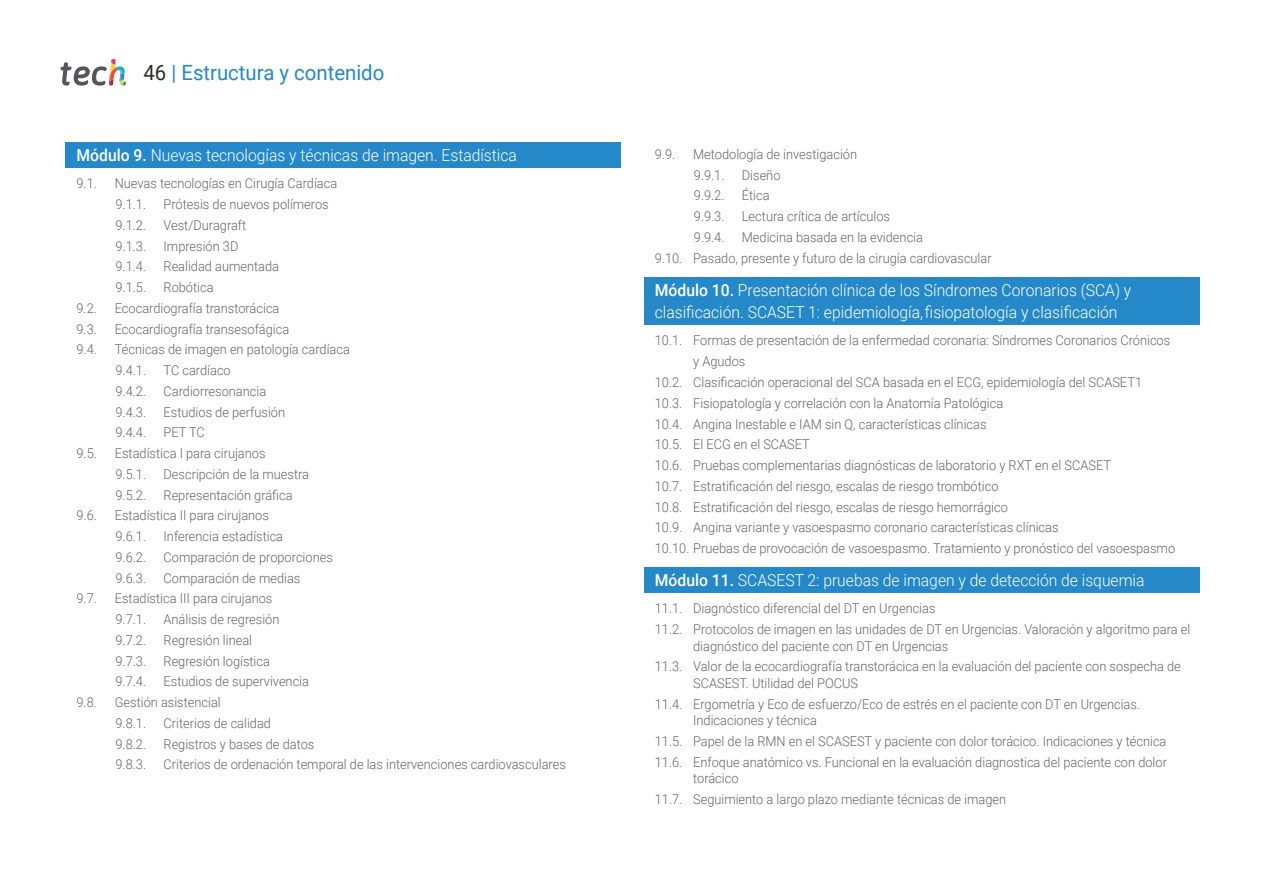
<style>
.page{position:relative;width:1263px;height:893px;background:#fff}
.page>*{position:absolute;margin:0;border:0;box-sizing:border-box;transform-origin:0 0}
.t1{font:21px "Roboto";color:#2488c9}
.t2{font:300 16.5px/22.5px "Roboto";color:#fff;scale:.95 1}
.t3{font:300 13.5px/20.7px "Roboto";color:#61646a;scale:.95 1}
.s1{color:#312e20}
.s2{font-weight:500}
</style>
<div class="page">
<svg style="left:61px;top:59px;width:65px;height:27px"></svg>
<div style="left:65px;top:142px;width:556px;height:25px;background:#2488c9"></div>
<div style="left:644px;top:277px;width:555px;height:48px;background:#2488c9"></div>
<div style="left:644px;top:567px;width:555px;height:25px;background:#2488c9"></div>
<h1 class="t1" style="left:144px;top:57px;width:242px"><span class="s1">46</span> | Estructura y contenido</h1>
<p class="t2" style="left:77px;top:143px;width:465px"><span class="s2">Módulo 9.</span> Nuevas tecnologías y técnicas de imagen. Estadística</p>
<p class="t3" style="left:77px;top:173px;width:23px">9.1.</p>
<p class="t3" style="left:115px;top:173px;width:236px">Nuevas tecnologías en Cirugía Cardíaca<br>9.1.1.</p>
<p class="t3" style="left:164px;top:193px;width:175px">Prótesis de nuevos polímeros</p>
<p class="t3" style="left:116px;top:214px;width:34px">9.1.2.</p>
<p class="t3" style="left:164px;top:214px;width:89px">Vest/Duragraft</p>
<p class="t3" style="left:116px;top:235px;width:34px">9.1.3.</p>
<p class="t3" style="left:164px;top:235px;width:80px">Impresión 3D</p>
<p class="t3" style="left:116px;top:256px;width:34px">9.1.4.</p>
<p class="t3" style="left:164px;top:256px;width:123px">Realidad aumentada</p>
<p class="t3" style="left:116px;top:276px;width:34px">9.1.5.</p>
<p class="t3" style="left:164px;top:276px;width:54px">Robótica</p>
<p class="t3" style="left:77px;top:297px;width:23px">9.2.</p>
<p class="t3" style="left:115px;top:297px;width:175px">Ecocardiografía transtorácica</p>
<p class="t3" style="left:77px;top:318px;width:23px">9.3.</p>
<p class="t3" style="left:115px;top:318px;width:185px">Ecocardiografía transesofágica</p>
<p class="t3" style="left:77px;top:339px;width:23px">9.4.</p>
<p class="t3" style="left:115px;top:339px;width:249px">Técnicas de imagen en patología cardíaca<br>9.4.1.</p>
<p class="t3" style="left:164px;top:359px;width:72px">TC cardíaco</p>
<p class="t3" style="left:116px;top:380px;width:34px">9.4.2.</p>
<p class="t3" style="left:164px;top:380px;width:110px">Cardiorresonancia</p>
<p class="t3" style="left:116px;top:401px;width:34px">9.4.3.</p>
<p class="t3" style="left:164px;top:401px;width:130px">Estudios de perfusión</p>
<p class="t3" style="left:116px;top:422px;width:34px">9.4.4.</p>
<p class="t3" style="left:164px;top:422px;width:45px">PET TC</p>
<p class="t3" style="left:77px;top:442px;width:23px">9.5.</p>
<p class="t3" style="left:115px;top:442px;width:160px">Estadística I para cirujanos<br>9.5.1.</p>
<p class="t3" style="left:164px;top:463px;width:155px">Descripción de la muestra</p>
<p class="t3" style="left:116px;top:484px;width:34px">9.5.2.</p>
<p class="t3" style="left:164px;top:484px;width:137px">Representación gráfica</p>
<p class="t3" style="left:77px;top:505px;width:23px">9.6.</p>
<p class="t3" style="left:115px;top:505px;width:164px">Estadística II para cirujanos<br>9.6.1.</p>
<p class="t3" style="left:164px;top:525px;width:127px">Inferencia estadística</p>
<p class="t3" style="left:116px;top:546px;width:34px">9.6.2.</p>
<p class="t3" style="left:164px;top:546px;width:180px">Comparación de proporciones</p>
<p class="t3" style="left:116px;top:567px;width:34px">9.6.3.</p>
<p class="t3" style="left:164px;top:567px;width:146px">Comparación de medias</p>
<p class="t3" style="left:77px;top:588px;width:23px">9.7.</p>
<p class="t3" style="left:115px;top:588px;width:167px">Estadística III para cirujanos<br>9.7.1.</p>
<p class="t3" style="left:164px;top:608px;width:123px">Análisis de regresión</p>
<p class="t3" style="left:116px;top:629px;width:34px">9.7.2.</p>
<p class="t3" style="left:164px;top:629px;width:95px">Regresión lineal</p>
<p class="t3" style="left:116px;top:650px;width:34px">9.7.3.</p>
<p class="t3" style="left:164px;top:650px;width:114px">Regresión logística</p>
<p class="t3" style="left:116px;top:671px;width:34px">9.7.4.</p>
<p class="t3" style="left:164px;top:671px;width:155px">Estudios de supervivencia</p>
<p class="t3" style="left:77px;top:691px;width:23px">9.8.</p>
<p class="t3" style="left:115px;top:691px;width:113px">Gestión asistencial<br>9.8.1.</p>
<p class="t3" style="left:164px;top:712px;width:115px">Criterios de calidad</p>
<p class="t3" style="left:116px;top:733px;width:34px">9.8.2.</p>
<p class="t3" style="left:164px;top:733px;width:160px">Registros y bases de datos</p>
<p class="t3" style="left:116px;top:754px;width:34px">9.8.3.</p>
<p class="t3" style="left:164px;top:754px;width:425px">Criterios de ordenación temporal de las intervenciones cardiovasculares</p>
<p class="t3" style="left:655px;top:143px;width:23px">9.9.</p>
<p class="t3" style="left:693px;top:143px;width:174px">Metodología de investigación<br>9.9.1.</p>
<p class="t3" style="left:742px;top:164px;width:42px">Diseño</p>
<p class="t3" style="left:694px;top:185px;width:34px">9.9.2.</p>
<p class="t3" style="left:742px;top:185px;width:31px">Ética</p>
<p class="t3" style="left:694px;top:206px;width:34px">9.9.3.</p>
<p class="t3" style="left:742px;top:206px;width:157px">Lectura crítica de artículos</p>
<p class="t3" style="left:694px;top:226px;width:34px">9.9.4.</p>
<p class="t3" style="left:655px;top:226px;width:356px;text-indent:87px">Medicina basada en la evidencia<br>9.10. Pasado, presente y futuro de la cirugía cardiovascular</p>
<p class="t2" style="left:655px;top:278px;width:503px"><span class="s2">Módulo 10.</span> Presentación clínica de los Síndromes Coronarios (SCA) y clasificación. SCASET 1: epidemiología,fisiopatología y clasificación</p>
<p class="t3" style="left:655px;top:330px;width:544px">10.1. Formas de presentación de la enfermedad coronaria: Síndromes Coronarios Crónicos</p>
<p class="t3" style="left:693px;top:351px;width:56px">y Agudos</p>
<p class="t3" style="left:655px;top:371px;width:514px">10.2. Clasificación operacional del SCA basada en el ECG, epidemiología del SCASET1</p>
<p class="t3" style="left:655px;top:392px;width:368px">10.3. Fisiopatología y correlación con la Anatomía Patológica</p>
<p class="t3" style="left:655px;top:413px;width:351px">10.4. Angina Inestable e IAM sin Q, características clínicas</p>
<p class="t3" style="left:655px;top:434px;width:165px">10.5. El ECG en el SCASET</p>
<p class="t3" style="left:655px;top:454px;width:482px">10.6. Pruebas complementarias diagnósticas de laboratorio y RXT en el SCASET</p>
<p class="t3" style="left:655px;top:475px;width:363px">10.7. Estratificación del riesgo, escalas de riesgo trombótico</p>
<p class="t3" style="left:655px;top:496px;width:373px">10.8. Estratificación del riesgo, escalas de riesgo hemorrágico</p>
<p class="t3" style="left:655px;top:517px;width:426px">10.9. Angina variante y vasoespasmo coronario características clínicas</p>
<p class="t3" style="left:655px;top:537px;width:549px">10.10. Pruebas de provocación de vasoespasmo. Tratamiento y pronóstico del vasoespasmo</p>
<p class="t2" style="left:655px;top:568px;width:517px"><span class="s2">Módulo 11.</span> SCASEST 2: pruebas de imagen y de detección de isquemia</p>
<p class="t3" style="left:655px;top:598px;width:565px">11.1. Diagnóstico diferencial del DT en Urgencias<br>11.2. Protocolos de imagen en las unidades de DT en Urgencias. Valoración y algoritmo para el</p>
<p class="t3" style="left:655px;top:635px;width:555px;text-indent:38px">diagnóstico del paciente con DT en Urgencias<br>11.3. Valor de la ecocardiografía transtorácica en la evaluación del paciente con sospecha de</p>
<p class="t3" style="left:655px;top:672px;width:512px;text-indent:38px">SCASEST. Utilidad del POCUS<br>11.4. Ergometría y Eco de esfuerzo/Eco de estrés en el paciente con DT en Urgencias.</p>
<p class="t3" style="left:655px;top:709px;width:541px;text-indent:38px">Indicaciones y técnica<br>11.5. Papel de la RMN en el SCASEST y paciente con dolor torácico. Indicaciones y técnica<br>11.6. Enfoque anatómico vs. Funcional en la evaluación diagnostica del paciente con dolor</p>
<p class="t3" style="left:655px;top:767px;width:371px;text-indent:38px">torácico<br>11.7. Seguimiento a largo plazo mediante técnicas de imagen</p>
</div>
